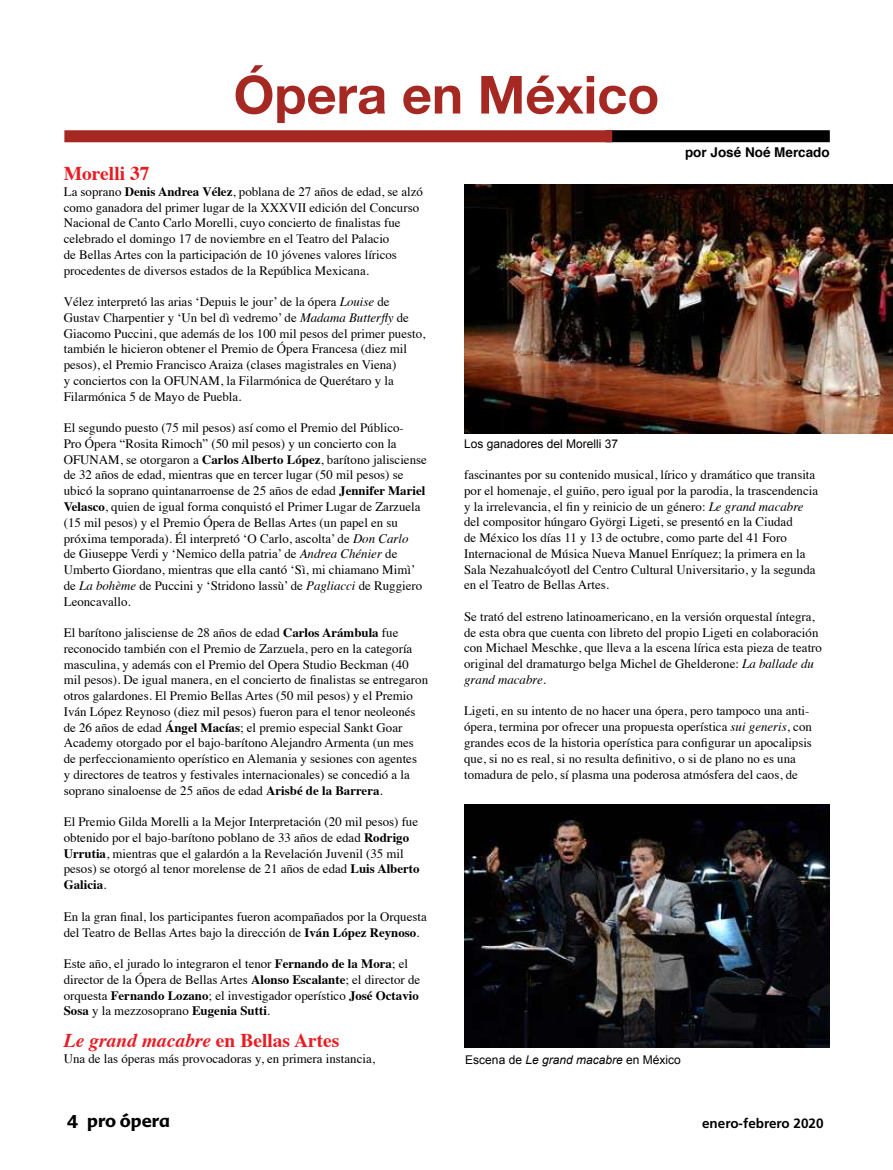
<style>
.page{position:relative;width:893px;height:1170px;background:#fff}
.page>*{position:absolute;margin:0;border:0;box-sizing:border-box;transform-origin:0 0}
.t1{font:700 52.5px "Helvetica Neue";color:#a62822}
.t2{font:italic 700 19.5px "Times";color:#e91c23}
.t3{font:700 19.5px "Times";color:#e91c23}
.t4{font:700 18px "Advert";color:#000}
.t5{font:700 13.5px "Frutiger";color:#000}
.t6{font:700 13.5px "Helvetica";color:#000}
.t7{font:12.9px/15.8px "Times";color:#000}
.t8{font:12px "Arial";color:#000}
.s1{font-weight:700}
.s2{font-style:italic}
.s3{font-style:normal}
</style>
<div class="page">
<div style="left:606px;top:130px;width:224px;height:12px;background:#000"></div>
<div style="left:64px;top:130px;width:548px;height:12px;background:#a62822"></div>
<img style="left:464px;top:185px;width:429px;height:248px">
<img style="left:464px;top:804px;width:365px;height:243px">
<h1 class="t1" style="left:234px;top:62px;width:427px">Ópera en México</h1>
<p class="t6" style="left:685px;top:141px;width:146px">por José Noé Mercado</p>
<h2 class="t3" style="left:64px;top:155px;width:87px">Morelli 37</h2>
<p class="t7" style="left:64px;top:182px;width:361px">La soprano <span class="s1">Denis Andrea Vélez</span>, poblana de 27 años de edad, se alzó como ganadora del primer lugar de la XXXVII edición del Concurso Nacional de Canto Carlo Morelli, cuyo concierto de finalistas fue celebrado el domingo 17 de noviembre en el Teatro del Palacio<br>de Bellas Artes con la participación de 10 jóvenes valores líricos procedentes de diversos estados de la República Mexicana.</p>
<p class="t7" style="left:64px;top:293px;width:363px">Vélez interpretó las arias ‘Depuis le jour’ de la ópera <span class="s2">Louise</span> de Gustav Charpentier y ‘Un bel dì vedremo’ de <span class="s2">Madama Butterfly</span> de Giacomo Puccini, que además de los 100 mil pesos del primer puesto, también le hicieron obtener el Premio de Ópera Francesa (diez mil pesos), el Premio Francisco Araiza (clases magistrales en Viena)<br>y conciertos con la OFUNAM, la Filarmónica de Querétaro y la Filarmónica 5 de Mayo de Puebla.</p>
<p class="t7" style="left:64px;top:419px;width:365px">El segundo puesto (75 mil pesos) así como el Premio del Público-<br>Pro Ópera “Rosita Rimoch” (50 mil pesos) y un concierto con la OFUNAM, se otorgaron a <span class="s1">Carlos Alberto López</span>, barítono jalisciense de 32 años de edad, mientras que en tercer lugar (50 mil pesos) se ubicó la soprano quintanarroense de 25 años de edad <span class="s1">Jennifer Mariel Velasco</span>, quien de igual forma conquistó el Primer Lugar de Zarzuela (15 mil pesos) y el Premio Ópera de Bellas Artes (un papel en su próxima temporada). Él interpretó ‘O Carlo, ascolta’ de <span class="s2">Don Carlo<br></span>de Giuseppe Verdi y ‘Nemico della patria’ de <span class="s2">Andrea Chénier</span> de Umberto Giordano, mientras que ella cantó ‘Sì, mi chiamano Mimì’ de <span class="s2">La bohème</span> de Puccini y ‘Stridono lassù’ de <span class="s2">Pagliacci</span> de Ruggiero Leoncavallo.</p>
<p class="t7" style="left:64px;top:623px;width:366px">El barítono jalisciense de 28 años de edad <span class="s1">Carlos Arámbula</span> fue reconocido también con el Premio de Zarzuela, pero en la categoría masculina, y además con el Premio del Opera Studio Beckman (40 mil pesos). De igual manera, en el concierto de finalistas se entregaron otros galardones. El Premio Bellas Artes (50 mil pesos) y el Premio Iván López Reynoso (diez mil pesos) fueron para el tenor neoleonés de 26 años de edad <span class="s1">Ángel Macías</span>; el premio especial Sankt Goar Academy otorgado por el bajo-barítono Alejandro Armenta (un mes de perfeccionamiento operístico en Alemania y sesiones con agentes<br>y directores de teatros y festivales internacionales) se concedió a la soprano sinaloense de 25 años de edad <span class="s1">Arisbé de la Barrera</span>.</p>
<p class="t7" style="left:64px;top:812px;width:357px">El Premio Gilda Morelli a la Mejor Interpretación (20 mil pesos) fue obtenido por el bajo-barítono poblano de 33 años de edad <span class="s1">Rodrigo Urrutia</span>, mientras que el galardón a la Revelación Juvenil (35 mil pesos) se otorgó al tenor morelense de 21 años de edad <span class="s1">Luis Alberto Galicia</span>.</p>
<p class="t7" style="left:64px;top:907px;width:364px">En la gran final, los participantes fueron acompañados por la Orquesta del Teatro de Bellas Artes bajo la dirección de <span class="s1">Iván López Reynoso</span>.</p>
<p class="t7" style="left:64px;top:954px;width:358px">Este año, el jurado lo integraron el tenor <span class="s1">Fernando de la Mora</span>; el director de la Ópera de Bellas Artes <span class="s1">Alonso Escalante</span>; el director de orquesta <span class="s1">Fernando Lozano</span>; el investigador operístico <span class="s1">José Octavio Sosa</span> y la mezzosoprano <span class="s1">Eugenia Sutti</span>.</p>
<h2 class="t2" style="left:64px;top:1021px;width:277px">Le grand macabre <span class="s3">en Bellas Artes</span></h2>
<p class="t7" style="left:64px;top:1049px;width:313px">Una de las óperas más provocadoras y, en primera instancia,</p>
<p class="t8" style="left:464px;top:436px;width:156px">Los ganadores del Morelli 37</p>
<p class="t7" style="left:464px;top:465px;width:355px">fascinantes por su contenido musical, lírico y dramático que transita por el homenaje, el guiño, pero igual por la parodia, la trascendencia y la irrelevancia, el fin y reinicio de un género: <span class="s2">Le grand macabre </span>del compositor húngaro Györgi Ligeti, se presentó en la Ciudad<br>de México los días 11 y 13 de octubre, como parte del 41 Foro Internacional de Música Nueva Manuel Enríquez; la primera en la Sala Nezahualcóyotl del Centro Cultural Universitario, y la segunda en el Teatro de Bellas Artes.</p>
<p class="t7" style="left:464px;top:607px;width:359px">Se trató del estreno latinoamericano, en la versión orquestal íntegra, de esta obra que cuenta con libreto del propio Ligeti en colaboración con Michael Meschke, que lleva a la escena lírica esta pieza de teatro original del dramaturgo belga Michel de Ghelderone: <span class="s2">La ballade du grand macabre</span>.</p>
<p class="t7" style="left:464px;top:702px;width:349px">Ligeti, en su intento de no hacer una ópera, pero tampoco una anti&shy;ópera, termina por ofrecer una propuesta operística <span class="s2">sui generis</span>, con grandes ecos de la historia operística para configurar un apocalipsis que, si no es real, si no resulta definitivo, o si de plano no es una tomadura de pelo, sí plasma una poderosa atmósfera del caos, de</p>
<p class="t8" style="left:465px;top:1051px;width:217px">Escena de <span class="s2">Le grand macabre</span> en México</p>
<h3 class="t4" style="left:87px;top:1109px;width:84px">pro ópera</h3>
<p class="t5" style="left:702px;top:1115px;width:123px">enero-febrero 2020</p>
</div>
